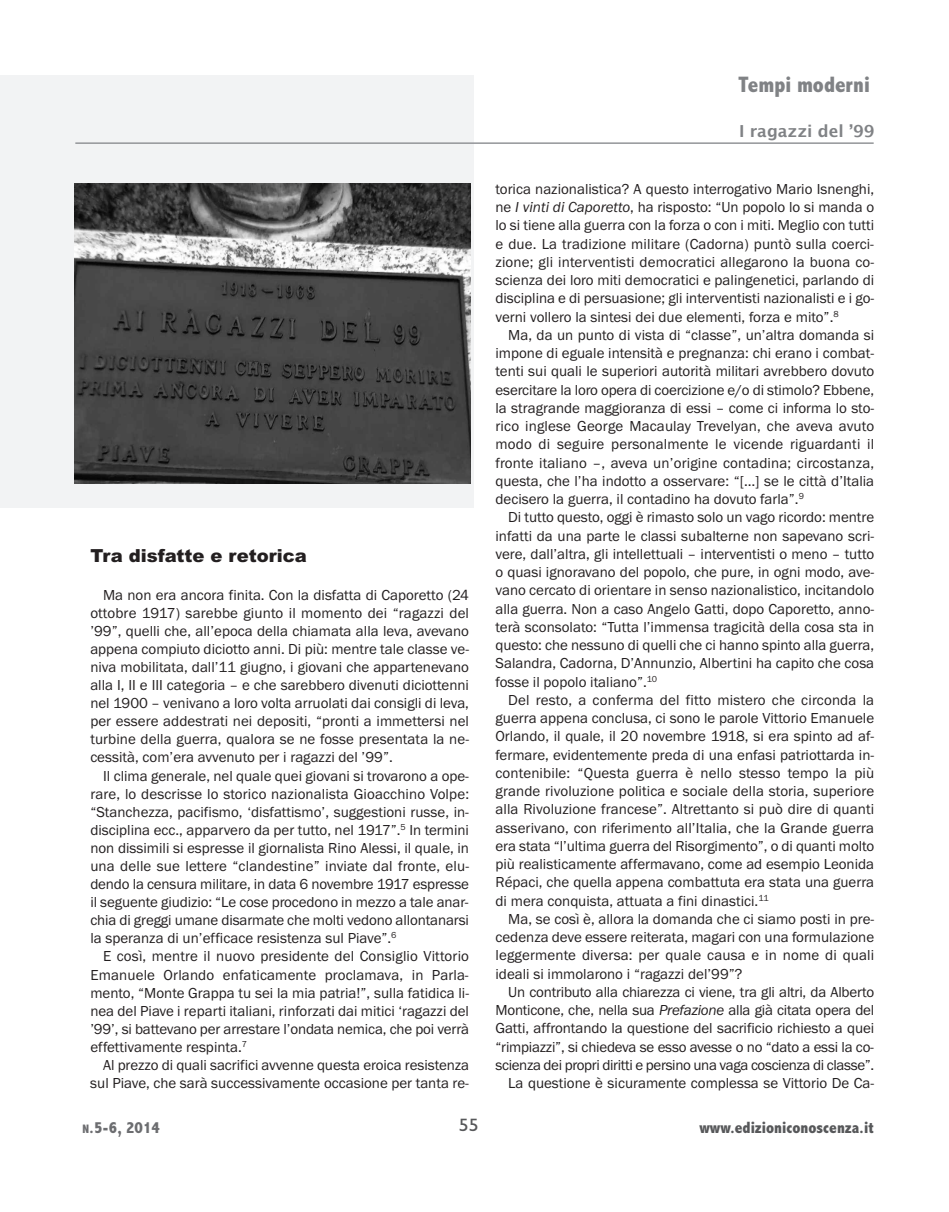
<style>
.page{position:relative;width:949px;height:1212px;background:#fff}
.page>*{position:absolute;margin:0;border:0;box-sizing:border-box;transform-origin:0 0}
.t1{font:800 condensed 22.5px "Abadi";color:#808285}
.t2{font:900 18px "Arial";color:#231f20}
.t3{font:18px "Gill Sans";color:#57585a;scale:1.1 1}
.t4{font:800 condensed 16.5px "Abadi";color:#57585a}
.t5{font:600 16.5px "Lucida Sans";color:#808285}
.t6{font:800 condensed 16.5px "Abadi";color:#6c6d70}
.t7{font:15px/18.3px "Franklin Gothic";color:#231f20;text-align:justify}
.s1{font-style:italic}
.s2{font-size:12.3px}
</style>
<div class="page">
<div style="left:0;top:75px;width:473px;height:433px;background:#f2f3f4"></div>
<img style="left:75px;top:184px;width:395px;height:299px">
<hr style="left:75px;top:142px;width:798px;height:2px;background:#939598">
<h1 class="t1" style="left:738px;top:71px;width:133px">Tempi moderni</h1>
<p class="t2" style="left:90px;top:545px;width:218px">Tra disfatte e retorica</p>
<p class="t7" style="left:90px;top:585px;width:380px;text-indent:13px">Ma non era ancora finita. con la disfatta di caporetto (24 ottobre 1917) sarebbe giunto il momento dei “ragazzi del ’99”, quelli che, all’epoca della chiamata alla leva, avevano appena compiuto diciotto anni. di più: mentre tale classe ve&shy;niva mobilitata, dall’11 giugno, i giovani che appartenevano alla i, ii e iii categoria – e che sarebbero divenuti diciottenni nel 1900 – venivano a loro volta arruolati dai consigli di leva, per essere addestrati nei depositi, “pronti a immettersi nel turbine della guerra, qualora se ne fosse presentata la ne&shy;cessità, com’era avvenuto per i ragazzi del ’99”.</p>
<p class="t7" style="left:90px;top:766px;width:380px;text-indent:13px">il clima generale, nel quale quei giovani si trovarono a ope&shy;rare, lo descrisse lo storico nazionalista Gioacchino Volpe: “stanchezza, pacifismo, ‘disfattismo’, suggestioni russe, in&shy;disciplina ecc., apparvero da per tutto, nel 1917”.<sup>5</sup> in termini non dissimili si espresse il giornalista rino alessi, il quale, in una delle sue lettere “clandestine” inviate dal fronte, elu&shy;dendo la censura militare, in data 6 novembre 1917 espresse il seguente giudizio: “Le cose procedono in mezzo a tale anar&shy;chia di greggi umane disarmate che molti vedono allontanarsi la speranza di un’efficace resistenza sul Piave”.<sup>6</sup></p>
<p class="t7" style="left:90px;top:947px;width:380px;text-indent:13px">e così, mentre il nuovo presidente del consiglio Vittorio emanuele orlando enfaticamente proclamava, in Parla&shy;mento, “Monte Grappa tu sei la mia patria!”, sulla fatidica li&shy;nea del Piave i reparti italiani, rinforzati dai mitici ‘ragazzi del ’99’, si battevano per arrestare l’ondata nemica, che poi verrà effettivamente respinta.<sup>7</sup></p>
<p class="t7" style="left:90px;top:1056px;width:380px;text-align:right">al prezzo di quali sacrifici avvenne questa eroica resistenza sul Piave, che sarà successivamente occasione per tanta re-</p>
<p class="t5" style="left:738px;top:122px;width:137px">I ragazzi del ’99</p>
<p class="t7" style="left:495px;top:179px;width:380px">torica nazionalistica? a questo interrogativo Mario isnenghi, ne <span class="s1">I vinti di Caporetto</span>, ha risposto: “Un popolo lo si manda o lo si tiene alla guerra con la forza o con i miti. Meglio con tutti e due. La tradizione militare (cadorna) puntò sulla coerci&shy;zione; gli interventisti democratici allegarono la buona co&shy;scienza dei loro miti democratici e palingenetici, parlando di disciplina e di persuasione; gli interventisti nazionalisti e i go&shy;verni vollero la sintesi dei due elementi, forza e mito”.<sup>8</sup></p>
<p class="t7" style="left:495px;top:325px;width:380px;text-indent:13px">Ma, da un punto di vista di “classe”, un’altra domanda si impone di eguale intensità e pregnanza: chi erano i combat&shy;tenti sui quali le superiori autorità militari avrebbero dovuto esercitare la loro opera di coercizione e/o di stimolo? ebbene, la stragrande maggioranza di essi – come ci informa lo sto&shy;rico inglese George Macaulay Trevelyan, che aveva avuto modo di seguire personalmente le vicende riguardanti il fronte italiano –, aveva un’origine contadina; circostanza, questa, che l’ha indotto a osservare: “[…] se le città d’italia decisero la guerra, il contadino ha dovuto farla”.<sup>9</sup></p>
<p class="t7" style="left:495px;top:508px;width:380px;text-indent:13px">di tutto questo, oggi è rimasto solo un vago ricordo: mentre infatti da una parte le classi subalterne non sapevano scri&shy;vere, dall’altra, gli intellettuali – interventisti o meno – tutto o quasi ignoravano del popolo, che pure, in ogni modo, ave&shy;vano cercato di orientare in senso nazionalistico, incitandolo alla guerra. non a caso angelo Gatti, dopo caporetto, anno&shy;terà sconsolato: “Tutta l’immensa tragicità della cosa sta in questo: che nessuno di quelli che ci hanno spinto alla guerra, salandra, cadorna, d’annunzio, albertini ha capito che cosa fosse il popolo italiano”.<sup>10</sup></p>
<p class="t7" style="left:495px;top:690px;width:380px;text-indent:13px">del resto, a conferma del fitto mistero che circonda la guerra appena conclusa, ci sono le parole Vittorio emanuele orlando, il quale, il 20 novembre 1918, si era spinto ad af&shy;fermare, evidentemente preda di una enfasi patriottarda in&shy;contenibile: “Questa guerra è nello stesso tempo la più grande rivoluzione politica e sociale della storia, superiore alla rivoluzione francese”. altrettanto si può dire di quanti asserivano, con riferimento all’italia, che la Grande guerra era stata “l’ultima guerra del risorgimento”, o di quanti molto più realisticamente affermavano, come ad esempio Leonida répaci, che quella appena combattuta era stata una guerra di mera conquista, attuata a fini dinastici.<sup>11</sup></p>
<p class="t7" style="left:495px;top:909px;width:380px;text-indent:13px">Ma, se così è, allora la domanda che ci siamo posti in pre&shy;cedenza deve essere reiterata, magari con una formulazione leggermente diversa: per quale causa e in nome di quali ideali si immolarono i “ragazzi del’99”?</p>
<p class="t7" style="left:495px;top:982px;width:380px;text-align:right">Un contributo alla chiarezza ci viene, tra gli altri, da alberto Monticone, che, nella sua <span class="s1">Prefazione</span> alla già citata opera del Gatti, affrontando la questione del sacrificio richiesto a quei “rimpiazzi”, si chiedeva se esso avesse o no “dato a essi la co&shy;scienza dei propri diritti e persino una vaga coscienza di classe”.<br>La questione è sicuramente complessa se Vittorio de ca-</p>
<p class="t6" style="left:83px;top:1117px;width:79px"><span class="s2">N</span>.5-6, 2014</p>
<p class="t3" style="left:458px;top:1114px;width:20px">55</p>
<p class="t4" style="left:699px;top:1117px;width:176px">www.edizioniconoscenza.it</p>
</div>
